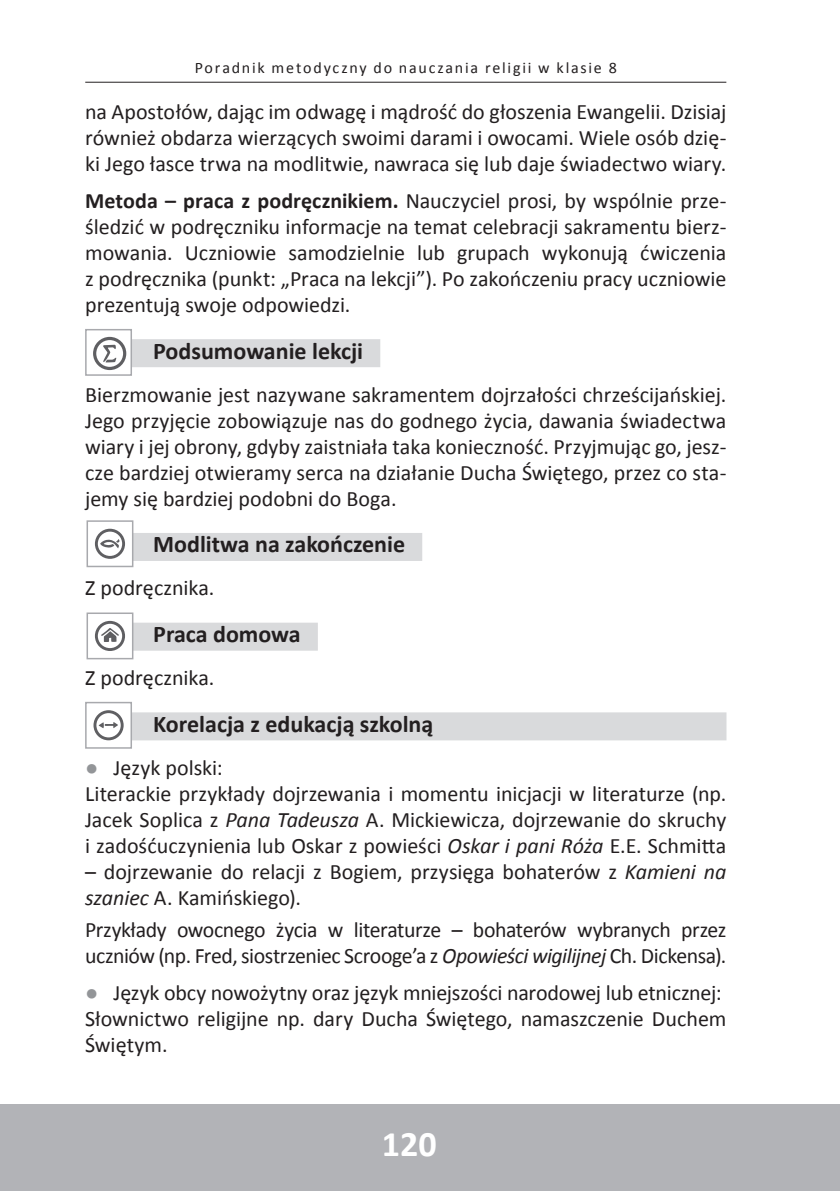
<style>
.page{position:relative;width:840px;height:1191px;background:#fff}
.page>*{position:absolute;margin:0;border:0;box-sizing:border-box;transform-origin:0 0}
.t1{font:700 36px "Calibri";color:#fff}
.t2{font:700 24px "Calibri";color:#231f20}
.t3{font:22px/26px "Calibri";letter-spacing:-.005em;color:#231f20}
.t4{font:16px "Calibri";letter-spacing:.11em;color:#231f20}
.s1{font-weight:700}
.s2{font-family:"Arial";color:#939598}
.s3{font-style:italic}
</style>
<div class="page">
<div style="left:0;top:1104px;width:839px;height:87px;background:#b2b3b7"></div>
<hr style="left:85px;top:82px;width:641px;height:1px;background:#231f20">
<div style="left:130px;top:339px;width:250px;height:28px;background:#d9dadc"></div>
<div style="left:130px;top:533px;width:292px;height:28px;background:#d9dadc"></div>
<div style="left:130px;top:622px;width:187px;height:28px;background:#d9dadc"></div>
<div style="left:130px;top:712px;width:596px;height:28px;background:#d9dadc"></div>
<div style="left:85px;top:329px;width:47px;height:47px;border:2px solid #a8a9ad"></div>
<div style="left:88px;top:331px;width:42px;height:43px;background:#fff"></div>
<svg style="left:93px;top:337px;width:33px;height:33px"></svg>
<svg style="left:95px;top:621px;width:30px;height:30px"></svg>
<div style="left:86px;top:612px;width:47px;height:47px;border:2px solid #a8a9ad"></div>
<svg style="left:93px;top:710px;width:30px;height:30px"></svg>
<div style="left:85px;top:702px;width:47px;height:46px;border:2px solid #a8a9ad"></div>
<svg style="left:95px;top:529px;width:30px;height:30px"></svg>
<div style="left:86px;top:520px;width:47px;height:47px;border:2px solid #a8a9ad"></div>
<p class="t4" style="left:194px;top:58px;width:423px">Poradnik metodyczny do nauczania religii w klasie 8</p>
<p class="t3" style="left:85px;top:98px;width:642px;text-align:justify">na Apostołów, dając im odwagę i mądrość do głoszenia Ewangelii. Dzisiaj również obdarza wierzących swoimi darami i owocami. Wiele osób dzię&shy;ki Jego łasce trwa na modlitwie, nawraca się lub daje świadectwo wiary.</p>
<p class="t3" style="left:85px;top:188px;width:642px;text-align:justify"><span class="s1">Metoda – praca z podręcznikiem.</span> Nauczyciel prosi, by wspólnie prze&shy;śledzić w podręczniku informacje na temat celebracji sakramentu bierz&shy;mowania. Uczniowie samodzielnie lub grupach wykonują ćwiczenia z podręcznika (punkt: „Praca na lekcji”). Po zakończeniu pracy uczniowie prezentują swoje odpowiedzi.</p>
<p class="t2" style="left:153px;top:335px;width:211px">Podsumowanie lekcji</p>
<p class="t3" style="left:85px;top:381px;width:642px;text-align:justify">Bierzmowanie jest nazywane sakramentem dojrzałości chrześcijańskiej.<br>Jego przyjęcie zobowiązuje nas do godnego życia, dawania świadectwa wiary i jej obrony, gdyby zaistniała taka konieczność. Przyjmując go, jesz&shy;cze bardziej otwieramy serca na działanie Ducha Świętego, przez co sta&shy;jemy się bardziej podobni do Boga.</p>
<p class="t2" style="left:153px;top:529px;width:253px">Modlitwa na zakończenie</p>
<p class="t3" style="left:85px;top:575px;width:131px">Z podręcznika.</p>
<p class="t2" style="left:153px;top:619px;width:149px">Praca domowa</p>
<p class="t3" style="left:85px;top:665px;width:131px">Z podręcznika.</p>
<p class="t2" style="left:153px;top:708px;width:281px">Korelacja z edukacją szkolną</p>
<p class="t3" style="left:85px;top:754px;width:642px"><span class="s2">●</span> Język polski:<br>Literackie przykłady dojrzewania i momentu inicjacji w literaturze (np.<br>Jacek Soplica z <span class="s3">Pana Tadeusza</span> A. Mickiewicza, dojrzewanie do skruchy i zadośćuczynienia lub Oskar z powieści <span class="s3">Oskar i pani Róża</span> E.E. Schmitta</p>
<p class="t3" style="left:85px;top:858px;width:642px">– dojrzewanie do relacji z Bogiem, przysięga bohaterów z <span class="s3">Kamieni na szaniec</span> A. Kamińskiego).</p>
<p class="t3" style="left:85px;top:916px;width:642px">Przykłady owocnego życia w literaturze – bohaterów wybranych przez uczniów (np. Fred, siostrzeniec Scrooge’a z <span class="s3">Opowieści wigilijnej</span> Ch. Dickensa).</p>
<p class="t3" style="left:85px;top:979px;width:642px"><span class="s2">●</span> Język obcy nowożytny oraz język mniejszości narodowej lub etnicznej:<br>Słownictwo religijne np. dary Ducha Świętego, namaszczenie Duchem<br>Świętym.</p>
<h1 class="t1" style="left:382px;top:1120px;width:56px">120</h1>
</div>
